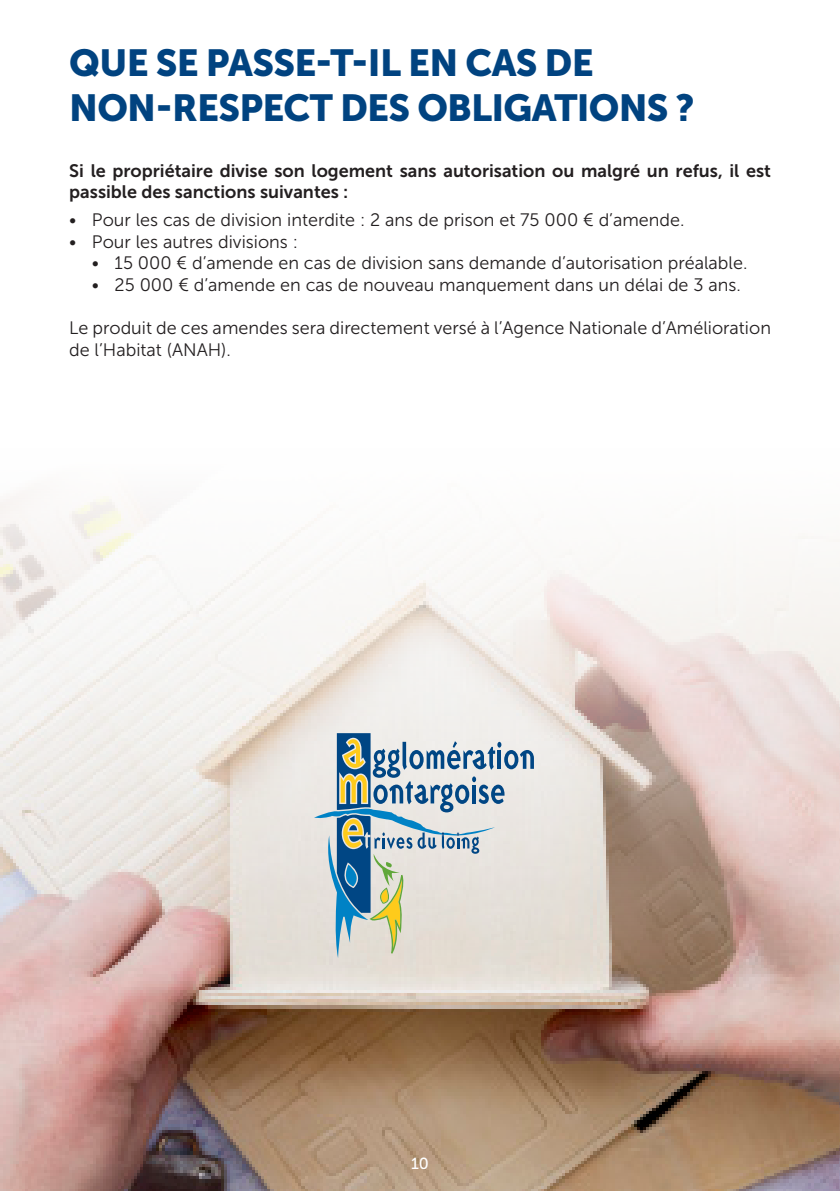
<style>
.page{position:relative;width:840px;height:1191px;background:#fff}
.page>*{position:absolute;margin:0;border:0;box-sizing:border-box;transform-origin:0 0}
.t1{font:37.4px "Museo Sans 900";letter-spacing:-.02em;color:#014380}
.t2{font:18px/21.6px "Museo Sans 300";color:#231f20}
.t3{font:18px/21.6px "Museo Sans 700";color:#231f20}
.t4{font:16px "Museo Sans 500";color:#fff}
</style>
<div class="page">
<img style="left:0;top:494px;width:839px;height:697px">
<svg style="left:314px;top:733px;width:219px;height:225px;background:#bdc7c8"></svg>
<p class="t1" style="left:69px;top:41px;width:526px">QUE SE PASSE-T-IL EN CAS DE</p>
<p class="t1" style="left:69px;top:86px;width:626px">NON-RESPECT DES OBLIGATIONS ?</p>
<p class="t3" style="left:69px;top:159px;width:703px">Si le propriétaire divise son logement sans autorisation ou malgré un refus, il est passible des sanctions suivantes :</p>
<p class="t2" style="left:69px;top:209px;width:616px">• Pour les cas de division interdite : 2 ans de prison et 75 000 € d’amende.</p>
<p class="t2" style="left:69px;top:231px;width:230px">• Pour les autres divisions :</p>
<p class="t2" style="left:92px;top:252px;width:656px">• 15 000 € d’amende en cas de division sans demande d’autorisation préalable.</p>
<p class="t2" style="left:92px;top:274px;width:650px">• 25 000 € d’amende en cas de nouveau manquement dans un délai de 3 ans.</p>
<p class="t2" style="left:69px;top:317px;width:703px">Le produit de ces amendes sera directement versé à l’Agence Nationale d’Amélioration de l’Habitat (ANAH).</p>
<p class="t4" style="left:411px;top:1154px;width:19px">10</p>
</div>
